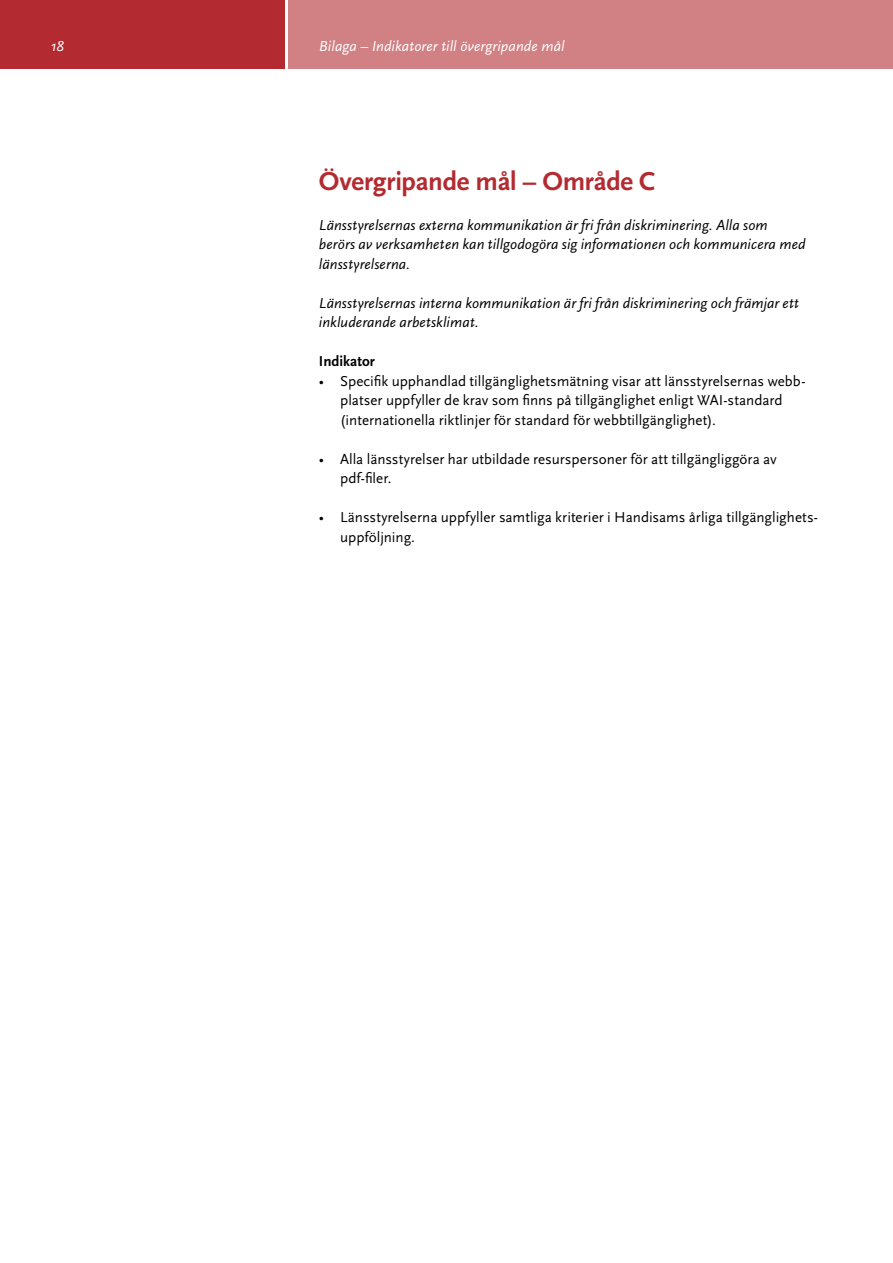
<style>
.page{position:relative;width:893px;height:1263px;background:#fff}
.page>*{position:absolute;margin:0;border:0;box-sizing:border-box;transform-origin:0 0}
.t1{font:700 27px "Scala Sans Pro";letter-spacing:-.01em;color:#b32b31}
.t2{font:15px/19.5px "Scala Sans Pro";color:#000}
.t3{font:italic 15px/19.5px "Scala Sans Pro";letter-spacing:.005em;color:#000}
.t4{font:italic 15px "Scala Sans Pro";letter-spacing:.005em;color:#fff}
.t5{font:700 15px "Scala Sans Pro";color:#000}
</style>
<div class="page">
<div style="left:0;top:0;width:284px;height:68px;background:#b32b31"></div>
<div style="left:288px;top:0;width:605px;height:68px;background:#d18083"></div>
<p class="t4" style="left:51px;top:37px;width:14px">18</p>
<p class="t4" style="left:319px;top:37px;width:247px">Bilaga – Indikatorer till övergripande mål</p>
<h1 class="t1" style="left:319px;top:165px;width:338px">Övergripande mål – Område C</h1>
<p class="t3" style="left:319px;top:215px;width:488px">Länsstyrelsernas externa kommunikation är fri från diskriminering. Alla som berörs av verksamheten kan tillgodogöra sig informationen och kommunicera med länsstyrelserna.</p>
<p class="t3" style="left:319px;top:293px;width:482px">Länsstyrelsernas interna kommunikation är fri från diskriminering och främjar ett inkluderande arbetsklimat.</p>
<p class="t5" style="left:319px;top:352px;width:57px">Indikator</p>
<p class="t2" style="left:340px;top:371px;width:465px;text-indent:-21px">• Specifik upphandlad tillgänglighetsmätning visar att länsstyrelsernas webb&shy;platser uppfyller de krav som finns på tillgänglighet enligt WAI-standard (internationella riktlinjer för standard för webbtillgänglighet).</p>
<p class="t2" style="left:340px;top:449px;width:438px;text-indent:-21px">• Alla länsstyrelser har utbildade resurspersoner för att tillgängliggöra av pdf-filer.</p>
<p class="t2" style="left:340px;top:507px;width:479px;text-indent:-21px">• Länsstyrelserna uppfyller samtliga kriterier i Handisams årliga tillgänglighets&shy;uppföljning.</p>
</div>
